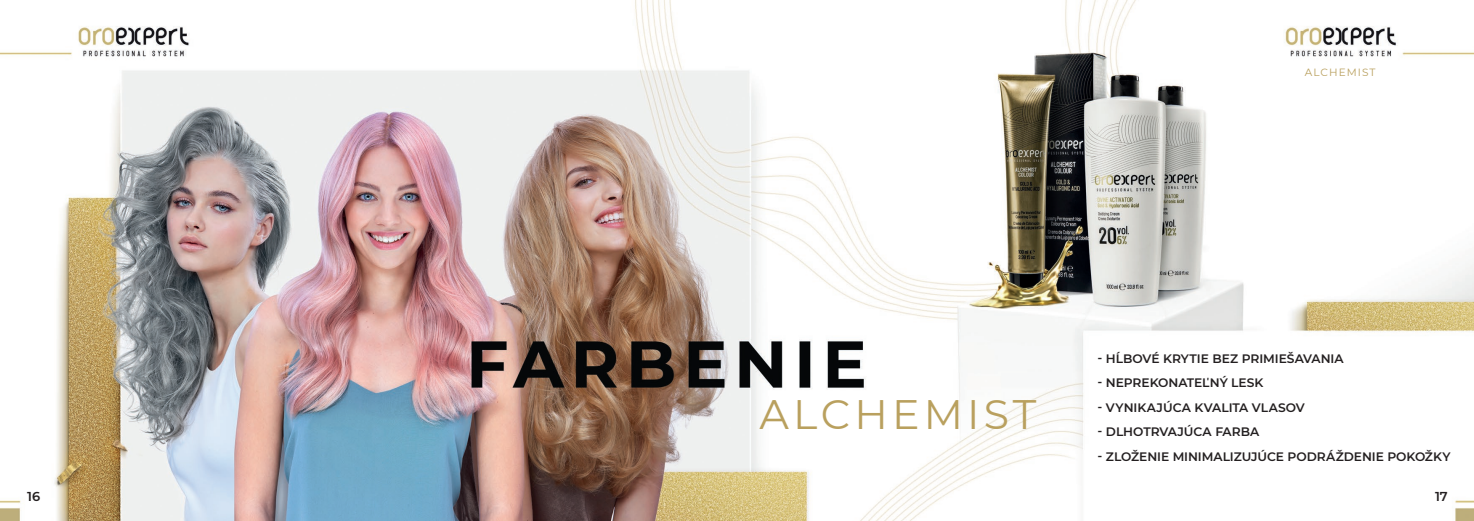
<style>
.page{position:relative;width:1474px;height:521px;background:#fff}
.page>*{position:absolute;margin:0;border:0;box-sizing:border-box;transform-origin:0 0}
.t1{font:41.12px "Montserrat";letter-spacing:.1em;color:#b9a05e}
.t2{font:600 12.86px "Montserrat";color:#231f20}
.t3{font:600 12.25px "Montserrat";letter-spacing:-.005em;color:#231f20}
.t4{font:10.5px "Montserrat";letter-spacing:.1em;color:#b9a05e}
</style>
<div class="page">
<img style="left:0;top:0;width:1473px;height:521px">
<p class="t2" style="left:27px;top:487px;width:15px">16</p>
<p class="t4" style="left:1304px;top:65px;width:72px">ALCHEMIST</p>
<h1 class="t1" style="left:759px;top:386px;width:278px">ALCHEMIST</h1>
<p class="t3" style="left:1097px;top:350px;width:248px">- HĹBOVÉ KRYTIE BEZ PRIMIEŠAVANIA</p>
<p class="t3" style="left:1097px;top:374px;width:168px">- NEPREKONATEĽNÝ LESK</p>
<p class="t3" style="left:1097px;top:399px;width:209px">- VYNIKAJÚCA KVALITA VLASOV</p>
<p class="t3" style="left:1097px;top:423px;width:163px">- DLHOTRVAJÚCA FARBA</p>
<p class="t3" style="left:1097px;top:448px;width:355px">- ZLOŽENIE MINIMALIZUJÚCE PODRÁŽDENIE POKOŽKY</p>
<p class="t2" style="left:1434px;top:487px;width:14px">17</p>
</div>
